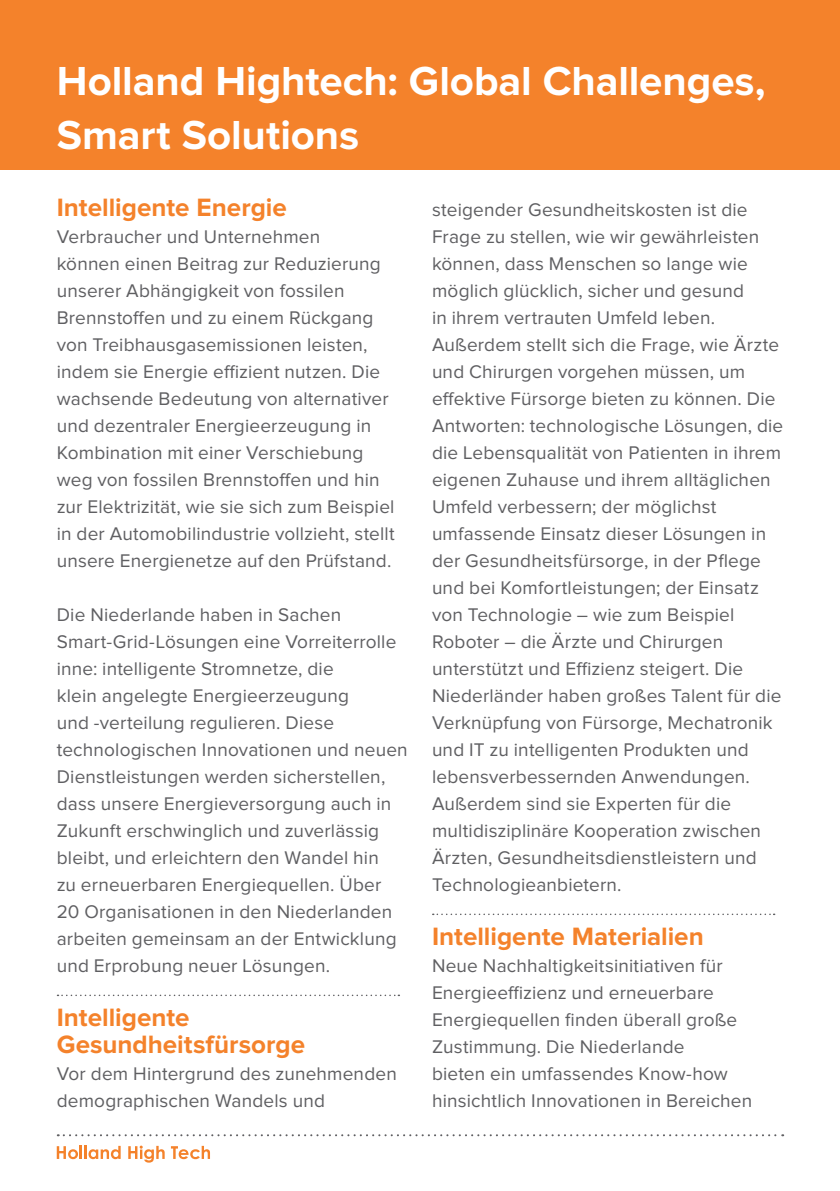
<style>
.page{position:relative;width:840px;height:1191px;background:#fff}
.page>*{position:absolute;margin:0;border:0;box-sizing:border-box;transform-origin:0 0}
.t1{font:700 42px/54px "Proxima Nova";letter-spacing:-.005em;color:#fff}
.t2{font:700 26px/27px "Proxima Nova";color:#f4822b}
.t3{font:19px/27px "Proxima Nova";letter-spacing:.01em;color:#5f5f62}
</style>
<div class="page">
<svg style="left:58px;top:1134px;width:724px;height:2px"></svg>
<div style="left:0;top:0;width:839px;height:170px;background:#f4822b"></div>
<svg style="left:57px;top:1145px;width:25px;height:14px"></svg>
<hr style="left:84px;top:1145px;width:3px;height:14px;background:#f4822b">
<svg style="left:88px;top:1145px;width:33px;height:14px"></svg>
<svg style="left:128px;top:1145px;width:36px;height:17px"></svg>
<svg style="left:171px;top:1145px;width:39px;height:14px"></svg>
<svg style="left:57px;top:994px;width:342px;height:2px"></svg>
<svg style="left:432px;top:913px;width:342px;height:2px"></svg>
<h1 class="t1" style="left:57px;top:55px;width:709px">Holland Hightech: Global Challenges,<br>Smart Solutions</h1>
<h2 class="t2" style="left:57px;top:195px;width:231px">Intelligente Energie</h2>
<p class="t3" style="left:57px;top:224px;width:339px">Verbraucher und Unternehmen<br>können einen Beitrag zur Reduzierung unserer Abhängigkeit von fossilen Brennstoffen und zu einem Rückgang von Treibhausgasemissionen leisten, indem sie Energie effizient nutzen. Die wachsende Bedeutung von alternativer und dezentraler Energieerzeugung in Kombination mit einer Verschiebung weg von fossilen Brennstoffen und hin zur Elektrizität, wie sie sich zum Beispiel in der Automobilindustrie vollzieht, stellt unsere Energienetze auf den Prüfstand.</p>
<p class="t3" style="left:57px;top:602px;width:352px">Die Niederlande haben in Sachen Smart-Grid-Lösungen eine Vorreiterrolle inne: intelligente Stromnetze, die<br>klein angelegte Energieerzeugung<br>und -verteilung regulieren. Diese technologischen Innovationen und neuen Dienstleistungen werden sicherstellen, dass unsere Energieversorgung auch in Zukunft erschwinglich und zuverlässig bleibt, und erleichtern den Wandel hin<br>zu erneuerbaren Energiequellen. Über 20 Organisationen in den Niederlanden arbeiten gemeinsam an der Entwicklung und Erprobung neuer Lösungen.</p>
<h2 class="t2" style="left:57px;top:1005px;width:250px">Intelligente<br>Gesundheitsfürsorge</h2>
<p class="t3" style="left:57px;top:1061px;width:341px">Vor dem Hintergrund des zunehmenden demographischen Wandels und</p>
<p class="t3" style="left:432px;top:197px;width:352px">steigender Gesundheitskosten ist die Frage zu stellen, wie wir gewährleisten können, dass Menschen so lange wie möglich glücklich, sicher und gesund<br>in ihrem vertrauten Umfeld leben.<br>Außerdem stellt sich die Frage, wie Ärzte und Chirurgen vorgehen müssen, um effektive Fürsorge bieten zu können. Die Antworten: technologische Lösungen, die die Lebensqualität von Patienten in ihrem eigenen Zuhause und ihrem alltäglichen Umfeld verbessern; der möglichst umfassende Einsatz dieser Lösungen in der Gesundheitsfürsorge, in der Pflege und bei Komfortleistungen; der Einsatz von Technologie – wie zum Beispiel Roboter – die Ärzte und Chirurgen unterstützt und Effizienz steigert. Die Niederländer haben großes Talent für die Verknüpfung von Fürsorge, Mechatronik und IT zu intelligenten Produkten und lebensverbessernden Anwendungen.<br>Außerdem sind sie Experten für die multidisziplinäre Kooperation zwischen Ärzten, Gesundheitsdienstleistern und Technologieanbietern.</p>
<h2 class="t2" style="left:432px;top:924px;width:273px">Intelligente Materialien</h2>
<p class="t3" style="left:432px;top:953px;width:321px">Neue Nachhaltigkeitsinitiativen für Energieeffizienz und erneuerbare Energiequellen finden überall große Zustimmung. Die Niederlande<br>bieten ein umfassendes Know-how hinsichtlich Innovationen in Bereichen</p>
</div>
